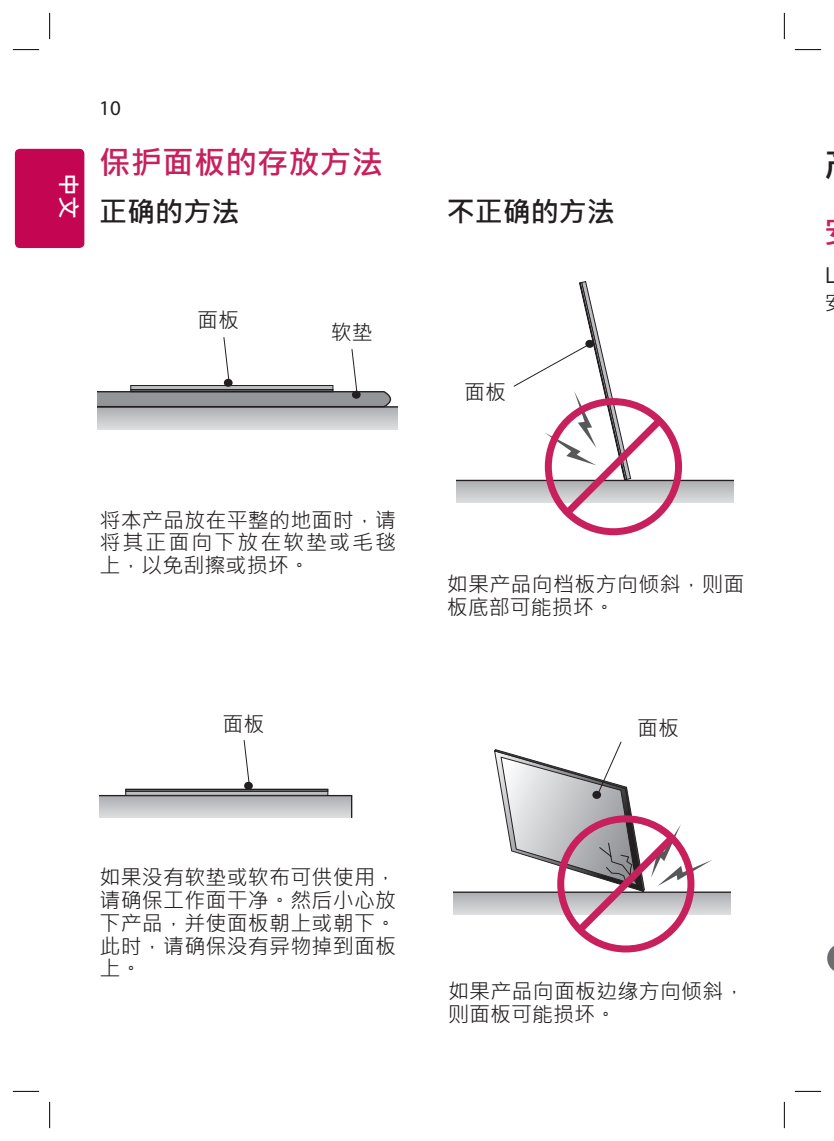
<style>
.page{position:relative;width:834px;height:1141px;background:#fff}
.page>*{position:absolute;margin:0;border:0;box-sizing:border-box;transform-origin:0 0}
.Title-1{font:700 31.5px "Microsoft Jheng Hei";color:#c8205d}
.Title-2{font:700 28px "Microsoft Jheng Hei";color:#231f20}
.t1{font:700 22.75px "Microsoft Jheng Hei";color:#fff}
.body_main{font:21px/22.8px "Microsoft Jheng Hei";letter-spacing:.01em;color:#231f20;text-align:justify}
.t2{font:21px "Myriad Pro";color:#231f20}
</style>
<div class="page">
<div style="left:15px;top:149px;width:69px;height:99px;background:#c30552;border-radius:5px"></div>
<svg style="left:99px;top:795px;width:253px;height:23px;background:#c1c1c4"></svg>
<svg style="left:125px;top:792px;width:203px;height:4px"></svg>
<div style="left:125px;top:789px;width:203px;height:3px;background:#bcbdc0;border:1px solid #231f20"></div>
<div style="left:125px;top:789px;width:203px;height:1px;background:#57585a;border:1px solid #231f20"></div>
<div style="left:245px;top:783px;width:7px;height:6px;background:#231f20;border-radius:50%"></div>
<div style="left:244px;top:782px;width:9px;height:8px;border:2px solid #231f20;border-radius:50%"></div>
<svg style="left:243px;top:740px;width:7px;height:46px"></svg>
<svg style="left:98px;top:337px;width:299px;height:93px"></svg>
<svg style="left:456px;top:281px;width:277px;height:242px"></svg>
<svg style="left:453px;top:741px;width:276px;height:199px"></svg>
<svg style="left:827px;top:946px;width:6px;height:24px"></svg>
<svg style="left:13px;top:49px;width:26px;height:1px"></svg>
<svg style="left:794px;top:49px;width:27px;height:1px"></svg>
<svg style="left:13px;top:1091px;width:26px;height:1px"></svg>
<svg style="left:794px;top:1091px;width:27px;height:1px"></svg>
<svg style="left:49px;top:13px;width:1px;height:26px"></svg>
<svg style="left:49px;top:1102px;width:1px;height:26px"></svg>
<svg style="left:783px;top:13px;width:1px;height:26px"></svg>
<svg style="left:783px;top:1102px;width:1px;height:26px"></svg>
<p class="t1" style="left:83px;top:173px;width:47px;rotate:90deg">中文</p>
<p class="t2" style="left:99px;top:95px;width:23px">10</p>
<p class="Title-1" style="left:99px;top:143px;width:285px">保护面板的存放方法</p>
<p class="Title-2" style="left:99px;top:194px;width:141px">正确的方法</p>
<p class="Title-2" style="left:446px;top:194px;width:169px">不正确的方法</p>
<p class="body_main" style="left:197px;top:309px;width:43px">面板</p>
<p class="body_main" style="left:331px;top:321px;width:43px">软垫</p>
<p class="body_main" style="left:464px;top:381px;width:43px">面板</p>
<p class="body_main" style="left:99px;top:508px;width:298px">将本产品放在平整的地面时，请将其正面向下放在软垫或毛毯上，以免刮擦或损坏。</p>
<p class="body_main" style="left:222px;top:713px;width:43px">面板</p>
<p class="body_main" style="left:446px;top:573px;width:299px">如果产品向档板方向倾斜，则面板底部可能损坏。</p>
<p class="body_main" style="left:637px;top:717px;width:43px">面板</p>
<p class="body_main" style="left:99px;top:866px;width:298px">如果没有软垫或软布可供使用，请确保工作面干净。然后小心放下产品，并使面板朝上或朝下。此时，请确保没有异物掉到面板上。</p>
<p class="body_main" style="left:448px;top:980px;width:298px">如果产品向面板边缘方向倾斜，则面板可能损坏。</p>
<p class="body_main" style="left:824px;top:264px;width:12px">L</p>
</div>
